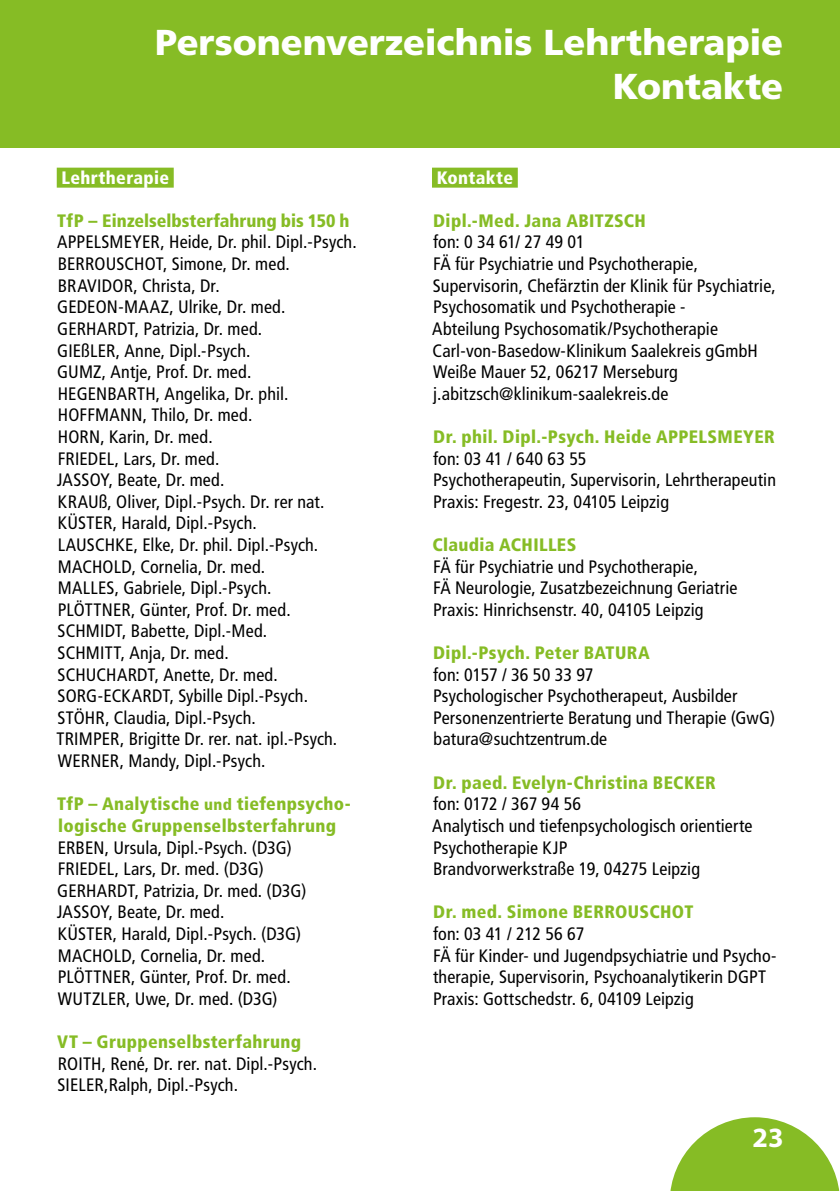
<style>
.page{position:relative;width:840px;height:1191px;background:#fff}
.page>*{position:absolute;margin:0;border:0;box-sizing:border-box;transform-origin:0 0}
.t1{font:900 36px/43.2px "Frutiger LT Std";color:#fff;text-align:right}
.t2{font:700 28px "Myriad Pro";color:#fff}
.t3{font:condensed 18px/21.6px "Frutiger LT Std";letter-spacing:.01em;color:#000}
.t4{font:900 condensed 18px/21.6px "Frutiger LT Std";letter-spacing:.02em;color:#86bc25}
.t5{font:900 condensed 18px "Frutiger LT Std";color:#86bc25}
.t6{font:900 condensed 18px "Frutiger LT Std";letter-spacing:.02em;color:#fff}
.s1{font-size:16px}
</style>
<div class="page">
<div style="left:0;top:0;width:839px;height:147px;background:#86bc25"></div>
<svg style="left:670px;top:1117px;width:169px;height:74px"></svg>
<div style="left:57px;top:168px;width:117px;height:20px;background:#86bc25"></div>
<div style="left:432px;top:168px;width:85px;height:20px;background:#86bc25"></div>
<h1 class="t1" style="left:155px;top:21px;width:629px">Personenverzeichnis Lehrtherapie<br>Kontakte</h1>
<p class="t6" style="left:61px;top:166px;width:109px">Lehrtherapie</p>
<p class="t5" style="left:57px;top:210px;width:293px">TfP – Einzelselbsterfahrung bis 150 h</p>
<p class="t3" style="left:56px;top:231px;width:301px">APPELSMEYER, Heide, Dr. phil. Dipl.-Psych.<br>BERROUSCHOT, Simone, Dr. med.<br>BRAVIDOR, Christa, Dr.<br>GEDEON-MAAZ, Ulrike, Dr. med.<br>GERHARDT, Patrizia, Dr. med.<br>GIEßLER, Anne, Dipl.-Psych.<br>GUMZ, Antje, Prof. Dr. med.<br>HEGENBARTH, Angelika, Dr. phil.<br>HOFFMANN, Thilo, Dr. med.<br>HORN, Karin, Dr. med.<br>FRIEDEL, Lars, Dr. med.<br>JASSOY, Beate, Dr. med.<br>KRAUß, Oliver, Dipl.-Psych. Dr. rer nat.<br>KÜSTER, Harald, Dipl.-Psych.<br>LAUSCHKE, Elke, Dr. phil. Dipl.-Psych.<br>MACHOLD, Cornelia, Dr. med.<br>MALLES, Gabriele, Dipl.-Psych.<br>PLÖTTNER, Günter, Prof. Dr. med.<br>SCHMIDT, Babette, Dipl.-Med.<br>SCHMITT, Anja, Dr. med.<br>SCHUCHARDT, Anette, Dr. med.<br>SORG-ECKARDT, Sybille Dipl.-Psych.<br>STÖHR, Claudia, Dipl.-Psych.<br>TRIMPER, Brigitte Dr. rer. nat. ipl.-Psych.<br>WERNER, Mandy, Dipl.-Psych.</p>
<p class="t4" style="left:57px;top:793px;width:295px">TfP – Analytische <span class="s1">und</span> tiefenpsycho&shy;logische Gruppenselbsterfahrung</p>
<p class="t3" style="left:57px;top:836px;width:251px">ERBEN, Ursula, Dipl.-Psych. (D3G)<br>FRIEDEL, Lars, Dr. med. (D3G)<br>GERHARDT, Patrizia, Dr. med. (D3G)<br>JASSOY, Beate, Dr. med.<br>KÜSTER, Harald, Dipl.-Psych. (D3G)<br>MACHOLD, Cornelia, Dr. med.<br>PLÖTTNER, Günter, Prof. Dr. med.<br>WUTZLER, Uwe, Dr. med. (D3G)</p>
<p class="t4" style="left:57px;top:1030px;width:245px">VT – Gruppenselbsterfahrung</p>
<p class="t3" style="left:57px;top:1052px;width:261px">ROITH, René, Dr. rer. nat. Dipl.-Psych.<br>SIELER,Ralph, Dipl.-Psych.</p>
<p class="t6" style="left:436px;top:166px;width:78px">Kontakte</p>
<p class="t4" style="left:433px;top:210px;width:214px">Dipl.-Med. Jana ABITZSCH</p>
<p class="t3" style="left:432px;top:231px;width:344px">fon: 0 34 61/ 27 49 01<br>FÄ für Psychiatrie und Psychotherapie, Supervisorin, Chefärztin der Klinik für Psychiatrie, Psychosomatik und Psychotherapie -<br>Abteilung Psychosomatik/Psychotherapie Carl-von-Basedow-Klinikum Saalekreis gGmbH Weiße Mauer 52, 06217 Merseburg j.abitzsch@klinikum-saalekreis.de</p>
<p class="t4" style="left:433px;top:426px;width:343px">Dr. phil. Dipl.-Psych. Heide APPELSMEYER</p>
<p class="t3" style="left:433px;top:447px;width:344px">fon: 03 41 / 640 63 55<br>Psychotherapeutin, Supervisorin, Lehrtherapeutin<br>Praxis: Fregestr. 23, 04105 Leipzig</p>
<p class="t4" style="left:432px;top:534px;width:145px">Claudia ACHILLES</p>
<p class="t3" style="left:433px;top:555px;width:306px">FÄ für Psychiatrie und Psychotherapie,<br>FÄ Neurologie, Zusatzbezeichnung Geriatrie<br>Praxis: Hinrichsenstr. 40, 04105 Leipzig</p>
<p class="t4" style="left:433px;top:642px;width:218px">Dipl.-Psych. Peter BATURA</p>
<p class="t3" style="left:433px;top:663px;width:343px">fon: 0157 / 36 50 33 97<br>Psychologischer Psychotherapeut, Ausbilder Personenzentrierte Beratung und Therapie (GwG) batura@suchtzentrum.de</p>
<p class="t4" style="left:433px;top:771px;width:284px">Dr. paed. Evelyn-Christina BECKER</p>
<p class="t3" style="left:432px;top:793px;width:321px">fon: 0172 / 367 94 56<br>Analytisch und tiefenpsychologisch orientierte<br>Psychotherapie KJP<br>Brandvorwerkstraße 19, 04275 Leipzig</p>
<p class="t4" style="left:433px;top:901px;width:261px">Dr. med. Simone BERROUSCHOT</p>
<p class="t3" style="left:433px;top:923px;width:345px">fon: 03 41 / 212 56 67<br>FÄ für Kinder- und Jugendpsychiatrie und Psycho&shy;therapie, Supervisorin, Psychoanalytikerin DGPT Praxis: Gottschedstr. 6, 04109 Leipzig</p>
<h2 class="t2" style="left:752px;top:1119px;width:33px">23</h2>
</div>
